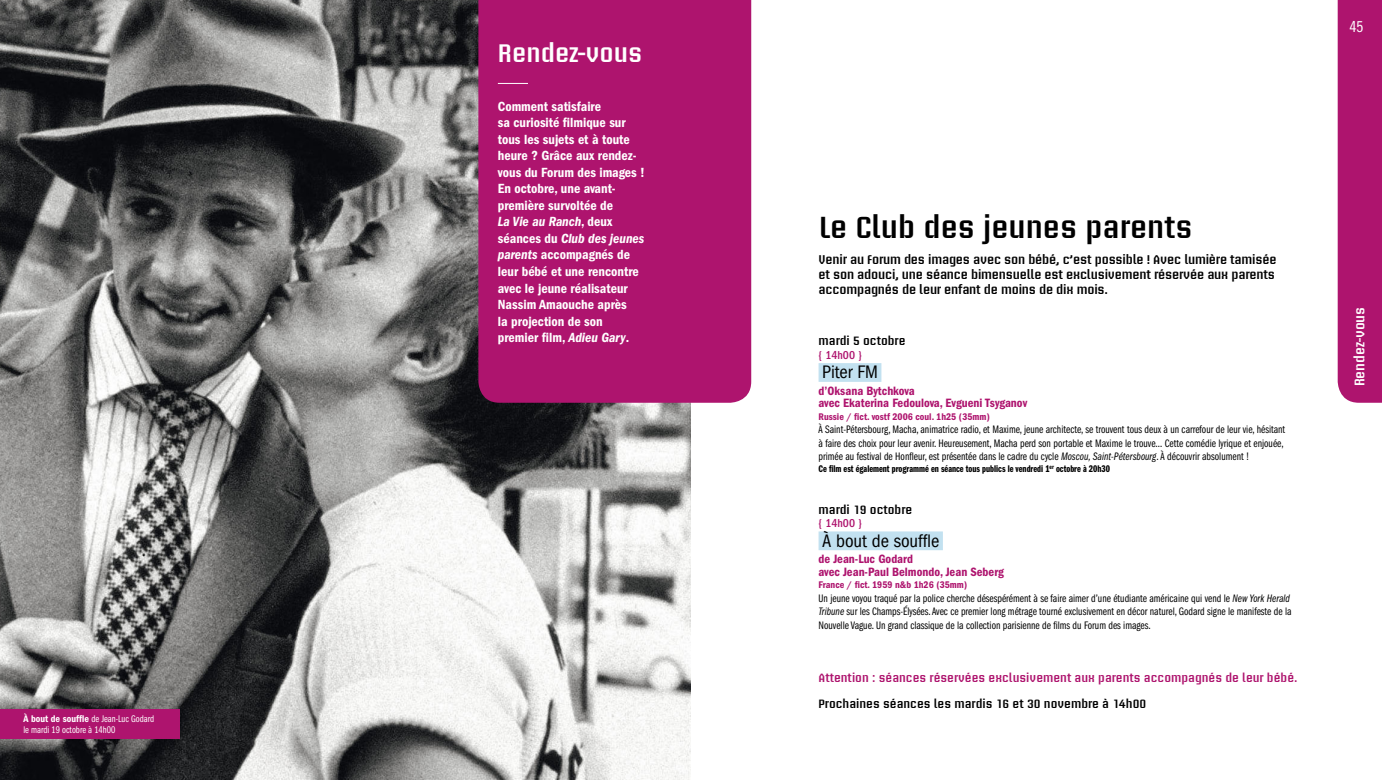
<style>
.page{position:relative;width:1382px;height:780px;background:#fff}
.page>*{position:absolute;margin:0;border:0;box-sizing:border-box;transform-origin:0 0}
.t1{font:600 30px "Briem Akademi Std";color:#000}
.t2{font:600 25px "Briem Akademi Std";color:#fff}
.t3{font:condensed 18.75px "Franklin Gothic";color:#000}
.t4{font:16.25px "Franklin Gothic Book Cmpr";color:#fff}
.t5{font:600 condensed 13.75px/16.5px "Franklin Gothic";color:#fff}
.t6{font:600 13.75px "Briem Akademi Std";color:#fff}
.t7{font:600 12.5px/15px "Briem Akademi Std";letter-spacing:-.015em;color:#000}
.t8{font:600 condensed 12.5px/12.8px "Franklin Gothic";color:#ae146e}
.t9{font:600 11.88px "Briem Akademi Std";color:#000}
.t10{font:600 11.88px "Briem Akademi Std";color:#ae146e}
.t11{font:500 condensed 11.88px "Franklin Gothic";color:#ae146e}
.t12{font:11.25px/13.5px "Franklin Gothic Book Cmpr";color:#000}
.t13{font:10px "Franklin Gothic Demi Cmpr";color:#000}
.t14{font:600 condensed 10px "Franklin Gothic";color:#ae146e}
.t15{font:10px/11.2px "Franklin Gothic Book Cmpr";color:#fff}
.s1{font-family:"Franklin Gothic";font-weight:600;font-stretch:condensed}
.s2{font-style:italic}
.s3{font-family:"Franklin Gothic Book Cmpr Ital"}
</style>
<div class="page">
<div style="left:1338px;top:0;width:44px;height:403px;background:#ae146e"></div>
<img style="left:0;top:0;width:691px;height:779px">
<div style="left:0;top:709px;width:179px;height:29px;background:#ae146e"></div>
<div style="left:478px;top:0;width:273px;height:403px;background:#ae146e"></div>
<hr style="left:498px;top:83px;width:30px;height:1px;background:#fff">
<div style="left:819px;top:363px;width:62px;height:19px;background:#c2e1f0"></div>
<div style="left:819px;top:531px;width:124px;height:19px;background:#c2e1f0"></div>
<p class="t15" style="left:23px;top:714px;width:132px"><span class="s1">À bout de souffle</span> de Jean-Luc Godard le mardi 19 octobre à 14h00</p>
<h2 class="t2" style="left:498px;top:43px;width:146px">Rendez-vous</h2>
<p class="t5" style="left:498px;top:99px;width:149px">Comment satisfaire<br>sa curiosité filmique sur tous les sujets et à toute heure ? Grâce aux rendez&shy;vous du Forum des images !<br>En octobre, une avant&shy;première survoltée de<br><span class="s2">La Vie au Ranch</span>, deux séances du <span class="s2">Club des jeunes parents</span> accompagnés de leur bébé et une rencontre avec le jeune réalisateur<br>Nassim Amaouche après<br>la projection de son premier film, <span class="s2">Adieu Gary</span>.</p>
<h3 class="t4" style="left:1349px;top:21px;width:15px">45</h3>
<h1 class="t1" style="left:819px;top:214px;width:375px">Le Club des jeunes parents</h1>
<p class="t7" style="left:819px;top:253px;width:460px">Venir au Forum des images avec son bébé, c’est possible ! Avec lumière tamisée et son adouci, une séance bimensuelle est exclusivement réservée aux parents accompagnés de leur enfant de moins de dix mois.</p>
<p class="t9" style="left:819px;top:336px;width:88px">mardi 5 octobre</p>
<p class="t11" style="left:819px;top:351px;width:45px">{ 14h00 }</p>
<h3 class="t3" style="left:822px;top:366px;width:57px">Piter FM</h3>
<p class="t8" style="left:819px;top:385px;width:210px">d’Oksana Bytchkova<br>avec Ekaterina Fedoulova, Evgueni Tsyganov</p>
<p class="t14" style="left:819px;top:413px;width:173px">Russie / fict. vostf 2006 coul. 1h25 (35mm)</p>
<p class="t12" style="left:819px;top:424px;width:468px">À Saint-Pétersbourg, Macha, animatrice radio, et Maxime, jeune architecte, se trouvent tous deux à un carrefour de leur vie, hésitant à faire des choix pour leur avenir. Heureusement, Macha perd son portable et Maxime le trouve… Cette comédie lyrique et enjouée, primée au festival de Honfleur, est présentée dans le cadre du cycle <span class="s3">Moscou, Saint-Pétersbourg</span>. À découvrir absolument !</p>
<p class="t13" style="left:819px;top:465px;width:293px">Ce film est également programmé en séance tous publics le vendredi 1<sup>er</sup> octobre à 20h30</p>
<p class="t9" style="left:819px;top:504px;width:95px">mardi 19 octobre</p>
<p class="t11" style="left:819px;top:519px;width:45px">{ 14h00 }</p>
<h3 class="t3" style="left:822px;top:534px;width:119px">À bout de souffle</h3>
<p class="t8" style="left:819px;top:553px;width:187px">de Jean-Luc Godard<br>avec Jean-Paul Belmondo, Jean Seberg</p>
<p class="t14" style="left:819px;top:581px;width:150px">France / fict. 1959 n&amp;b 1h26 (35mm)</p>
<p class="t12" style="left:819px;top:592px;width:474px">Un jeune voyou traqué par la police cherche désespérément à se faire aimer d’une étudiante américaine qui vend le <span class="s3">New York Herald<br>Tribune</span> sur les Champs-Élysées. Avec ce premier long métrage tourné exclusivement en décor naturel, Godard signe le manifeste de la<br>Nouvelle Vague. Un grand classique de la collection parisienne de films du Forum des images.</p>
<p class="t10" style="left:819px;top:673px;width:480px">Attention : séances réservées exclusivement aux parents accompagnés de leur bébé.</p>
<p class="t9" style="left:819px;top:698px;width:329px">Prochaines séances les mardis 16 et 30 novembre à 14h00</p>
<p class="t6" style="left:1354px;top:386px;width:81px;rotate:-90deg">Rendez-vous</p>
</div>
